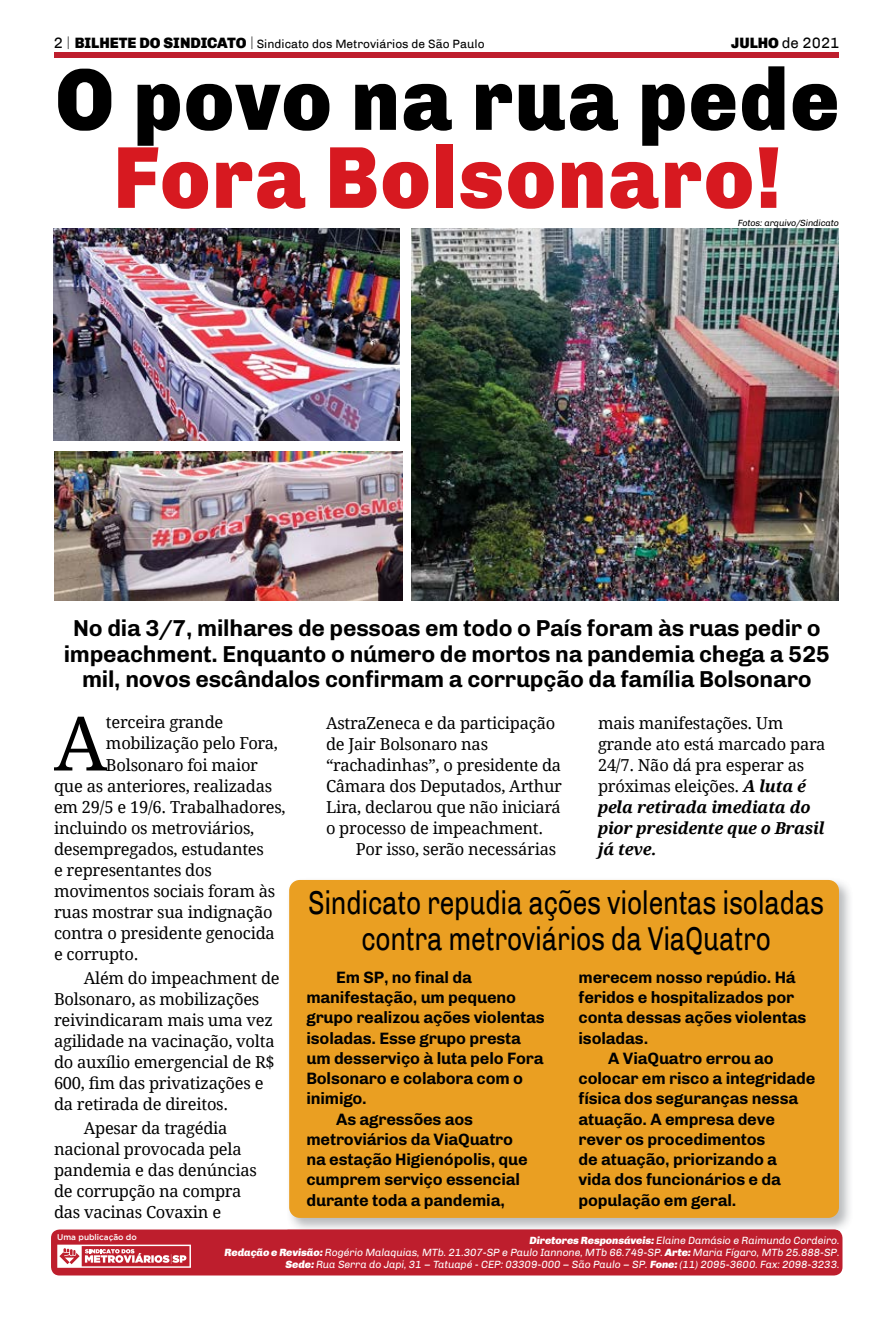
<style>
.page{position:relative;width:893px;height:1340px;background:#fff}
.page>*{position:absolute;margin:0;border:0;box-sizing:border-box;transform-origin:0 0}
.t1{font:900 88.2px "Chivo";letter-spacing:.025em;color:#000;scale:.92 1}
.t2{font:900 88.2px "Chivo";letter-spacing:.025em;color:#d71920;scale:.92 1}
.t3{font:75.3px "Droid Serif";color:#000}
.t4{font:33px/36px "Chivo";letter-spacing:-.01em;color:#000;text-align:center;scale:.8 1}
.t5{font:700 23.1px/25.5px "Chivo";letter-spacing:-.01em;color:#000;text-align:center}
.t6{font:16.5px/21px "Droid Serif";letter-spacing:-.015em;color:#000}
.t7{font:700 16.5px "Chivo";letter-spacing:-.01em;color:#000}
.t8{font:15px "Chivo";color:#000}
.t9{font:12px "Chivo";color:#000}
.t10{font:italic 10.5px/12px "Chivo";letter-spacing:-.01em;color:#fff;text-align:right}
.t11{font:italic 9px "Chivo";letter-spacing:-.015em;color:#000}
.t12{font:500 8.25px "Gotham";letter-spacing:-.005em;color:#fff}
.s1{font-size:15px}
.s2{font-family:"Exo";font-weight:200;font-size:15px}
.s3{font-weight:900;font-size:15px}
.s4{font-weight:900}
.s5{font-weight:700;font-style:italic}
</style>
<div class="page">
<div style="left:54px;top:52px;width:785px;height:5px;background:#be1e2d"></div>
<div style="left:51px;top:1229px;width:791px;height:46px;background:#be1e2d;border-radius:8px"></div>
<svg style="left:57px;top:1244px;width:134px;height:23px"></svg>
<img style="left:289px;top:879px;width:561px;height:350px">
<img style="left:287px;top:1229px;width:553px;height:3px">
<div style="left:289px;top:880px;width:550px;height:337px;background:#ea9f22;border-radius:11px"></div>
<img style="left:411px;top:229px;width:428px;height:371px">
<img style="left:54px;top:229px;width:346px;height:212px">
<img style="left:54px;top:452px;width:348px;height:148px">
<p class="t9" style="left:54px;top:36px;width:432px"><span class="s1">2</span> <span class="s2">|</span> <span class="s3">BILHETE DO SINDICATO</span> <span class="s2">|</span> Sindicato dos Metroviários de São Paulo</p>
<p class="t8" style="left:731px;top:34px;width:110px"><span class="s4">JULHO</span> de 2021</p>
<h1 class="t1" style="left:56px;top:47px;width:853px">O povo na rua pede</h1>
<h1 class="t2" style="left:114px;top:125px;width:727px">Fora Bolsonaro!</h1>
<p class="t11" style="left:738px;top:218px;width:103px">Fotos: arquivo/Sindicato</p>
<h3 class="t5" style="left:64px;top:616px;width:768px">No dia 3/7, milhares de pessoas em todo o País foram às ruas pedir o impeachment. Enquanto o número de mortos na pandemia chega a 525 mil, novos escândalos confirmam a corrupção da família Bolsonaro</h3>
<h2 class="t3" style="left:54px;top:691px;width:55px">A</h2>
<p class="t6" style="left:106px;top:711px;width:119px">terceira grande</p>
<p class="t6" style="left:106px;top:732px;width:173px">mobilização pelo Fora,</p>
<p class="t6" style="left:106px;top:753px;width:154px">Bolsonaro foi maior</p>
<p class="t6" style="left:54px;top:774px;width:220px">que as anteriores, realizadas</p>
<p class="t6" style="left:54px;top:795px;width:233px">em 29/5 e 19/6. Trabalhadores,</p>
<p class="t6" style="left:54px;top:816px;width:202px">incluindo os metroviários,</p>
<p class="t6" style="left:54px;top:837px;width:211px">desempregados, estudantes</p>
<p class="t6" style="left:54px;top:858px;width:159px">e representantes dos</p>
<p class="t6" style="left:54px;top:879px;width:223px">movimentos sociais foram às</p>
<p class="t6" style="left:54px;top:900px;width:220px">ruas mostrar sua indignação</p>
<p class="t6" style="left:54px;top:921px;width:222px">contra o presidente genocida</p>
<p class="t6" style="left:54px;top:942px;width:86px">e corrupto.</p>
<p class="t6" style="left:54px;top:966px;width:227px;text-indent:30px">Além do impeachment de<br>Bolsonaro, as mobilizações reivindicaram mais uma vez agilidade na vacinação, volta do auxílio emergencial de R$<br>600, fim das privatizações e da retirada de direitos.</p>
<p class="t6" style="left:54px;top:1116px;width:204px;text-indent:30px">Apesar da tragédia nacional provocada pela pandemia e das denúncias de corrupção na compra das vacinas Covaxin e</p>
<p class="t6" style="left:326px;top:711px;width:238px">AstraZeneca e da participação de Jair Bolsonaro nas “rachadinhas”, o presidente da<br>Câmara dos Deputados, Arthur<br>Lira, declarou que não iniciará o processo de impeachment.</p>
<p class="t6" style="left:356px;top:837px;width:202px">Por isso, serão necessárias</p>
<p class="t6" style="left:598px;top:711px;width:229px">mais manifestações. Um grande ato está marcado para<br>24/7. Não dá pra esperar as próximas eleições. <span class="s5">A luta é pela retirada imediata do pior presidente que o Brasil já teve.</span></p>
<h3 class="t4" style="left:308px;top:884px;width:647px">Sindicato repudia ações violentas isoladas contra metroviários da ViaQuatro</h3>
<p class="t7" style="left:336px;top:967px;width:137px">Em SP, no final da</p>
<p class="t7" style="left:306px;top:987px;width:211px">manifestação, um pequeno</p>
<p class="t7" style="left:306px;top:1008px;width:240px">grupo realizou ações violentas</p>
<p class="t7" style="left:306px;top:1028px;width:216px">isoladas. Esse grupo presta</p>
<p class="t7" style="left:306px;top:1048px;width:239px">um desserviço à luta pelo Fora</p>
<p class="t7" style="left:306px;top:1068px;width:218px">Bolsonaro e colabora com o</p>
<p class="t7" style="left:306px;top:1088px;width:62px">inimigo.</p>
<p class="t7" style="left:336px;top:1109px;width:139px">As agressões aos</p>
<p class="t7" style="left:306px;top:1129px;width:208px">metroviários da ViaQuatro</p>
<p class="t7" style="left:306px;top:1149px;width:223px">na estação Higienópolis, que</p>
<p class="t7" style="left:306px;top:1169px;width:215px">cumprem serviço essencial</p>
<p class="t7" style="left:306px;top:1190px;width:200px">durante toda a pandemia,</p>
<p class="t7" style="left:579px;top:967px;width:219px">merecem nosso repúdio. Há</p>
<p class="t7" style="left:579px;top:987px;width:217px">feridos e hospitalizados por</p>
<p class="t7" style="left:579px;top:1007px;width:229px">conta dessas ações violentas</p>
<p class="t7" style="left:579px;top:1028px;width:71px">isoladas.</p>
<p class="t7" style="left:608px;top:1048px;width:167px">A ViaQuatro errou ao</p>
<p class="t7" style="left:579px;top:1068px;width:238px">colocar em risco a integridade</p>
<p class="t7" style="left:579px;top:1088px;width:221px">física dos seguranças nessa</p>
<p class="t7" style="left:579px;top:1109px;width:198px">atuação. A empresa deve</p>
<p class="t7" style="left:579px;top:1129px;width:188px">rever os procedimentos</p>
<p class="t7" style="left:579px;top:1149px;width:200px">de atuação, priorizando a</p>
<p class="t7" style="left:579px;top:1169px;width:204px">vida dos funcionários e da</p>
<p class="t7" style="left:579px;top:1190px;width:159px">população em geral.</p>
<p class="t12" style="left:57px;top:1231px;width:81px">Uma publicação do</p>
<p class="t10" style="left:225px;top:1234px;width:616px"><span class="s4">Diretores Responsáveis:</span> Elaine Damásio e Raimundo Cordeiro.<br><span class="s4">Redação e Revisão:</span> Rogério Malaquias, MTb. 21.307-SP e Paulo Iannone, MTb 66.749-SP. <span class="s4">Arte:</span> Maria Fígaro, MTb 25.888-SP.<br><span class="s4">Sede:</span> Rua Serra do Japi, 31 – Tatuapé - CEP: 03309-000 – São Paulo – SP. <span class="s4">Fone:</span> (11) 2095-3600. Fax: 2098-3233.</p>
</div>
